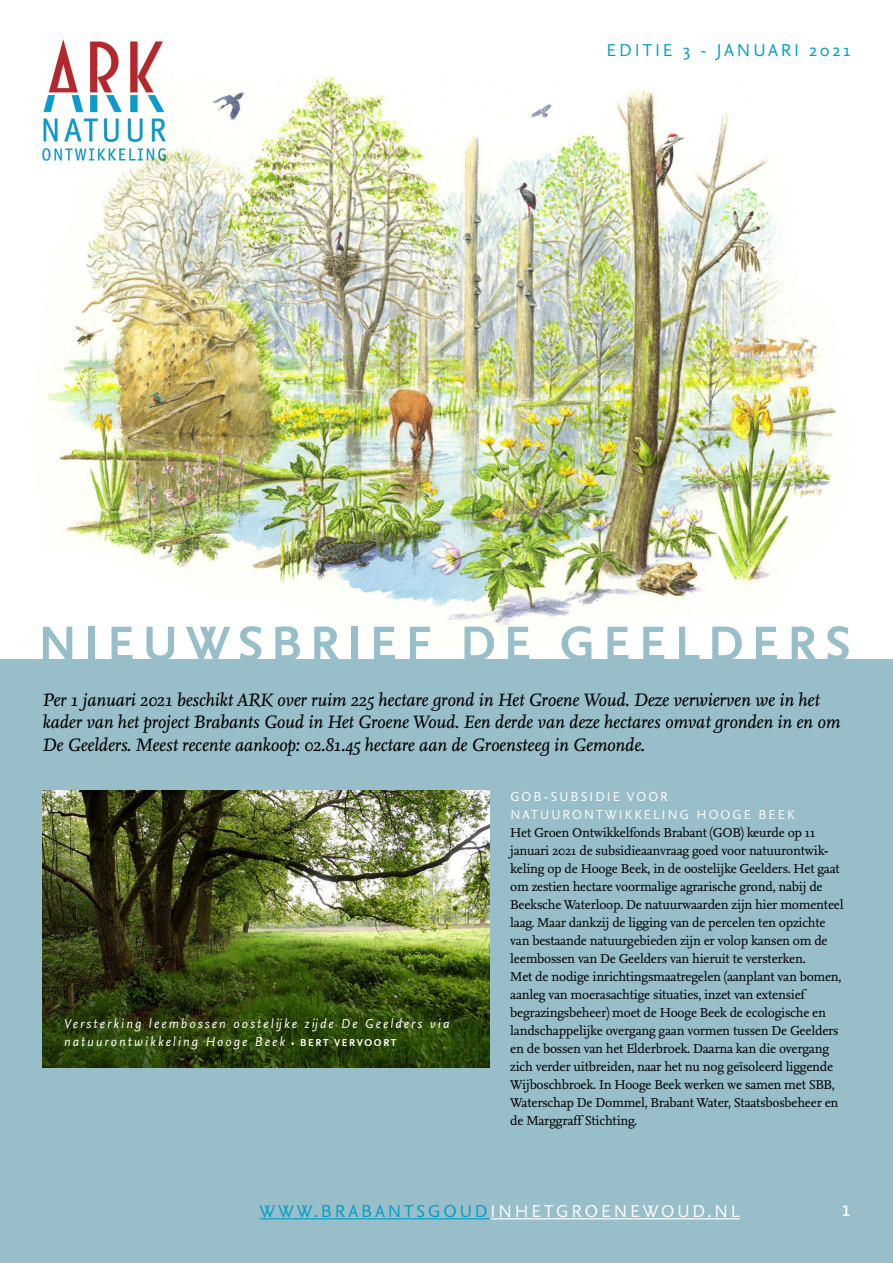
<style>
.page{position:relative;width:893px;height:1263px;background:#fff}
.page>*{position:absolute;margin:0;border:0;box-sizing:border-box;transform-origin:0 0}
.t1{font:700 50.7px "Nexus Sans Pro";letter-spacing:.16em;color:#98bec9}
.t2{font:22.5px "Nexus Sans Pro";color:#fff}
.t3{font:italic 18.75px/22.5px "Nexus Serif Pro";letter-spacing:-.01em;color:#000}
.t4{font:18px "Nexus Sans Pro";letter-spacing:.16em;color:#fff}
.t5{font:18px "Nexus Sans Pro";letter-spacing:.16em;color:#009ec8}
.t6{font:13.5px/18px "Nexus Serif Pro";letter-spacing:-.02em;color:#000}
.t7{font:italic 13.5px/18px "Nexus Sans Pro";letter-spacing:.15em;color:#fff}
.t8{font:13.5px/18px "Nexus Sans Pro";letter-spacing:.16em;color:#fff}
.s1{font-size:10.5px}
.s2{font-weight:700;font-style:normal;font-size:10.5px}
.s3{color:#009ec8}
</style>
<div class="page">
<img style="left:46px;top:77px;width:792px;height:559px">
<div style="left:0;top:659px;width:893px;height:604px;background:#98bec9"></div>
<img style="left:41px;top:39px;width:137px;height:135px">
<img style="left:43px;top:791px;width:446px;height:276px">
<hr style="left:259px;top:1218px;width:231px;height:1px;background:#009ec8">
<hr style="left:490px;top:1218px;width:250px;height:1px;background:#fff">
<h3 class="t5" style="left:606px;top:36px;width:245px">EDITIE 3 - JANUARI 2021</h3>
<h1 class="t1" style="left:39px;top:605px;width:813px">NIEUWSBRIEF DE GEELDERS</h1>
<p class="t3" style="left:43px;top:689px;width:799px">Per 1 januari 2021 beschikt ARK over ruim 225 hectare grond in Het Groene Woud. Deze verwierven we in het kader van het project Brabants Goud in Het Groene Woud. Een derde van deze hectares omvat gronden in en om<br>De Geelders. Meest recente aankoop: 02.81.45 hectare aan de Groensteeg in Gemonde.</p>
<p class="t8" style="left:510px;top:787px;width:286px">GOB-SUBSIDIE VOOR<br>NATUURONTWIKKELING HOOGE BEEK</p>
<p class="t6" style="left:510px;top:823px;width:335px">Het Groen Ontwikkelfonds Brabant (GOB) keurde op 11 januari 2021 de subsidieaanvraag goed voor natuurontwik&shy;keling op de Hooge Beek, in de oostelijke Geelders. Het gaat om zestien hectare voormalige agrarische grond, nabij de Beeksche Waterloop. De natuurwaarden zijn hier momenteel laag. Maar dankzij de ligging van de percelen ten opzichte van bestaande natuurgebieden zijn er volop kansen om de leembossen van De Geelders van hieruit te versterken.<br>Met de nodige inrichtingsmaatregelen (aanplant van bomen, aanleg van moerasachtige situaties, inzet van extensief begrazingsbeheer) moet de Hooge Beek de ecologische en landschappelijke overgang gaan vormen tussen De Geelders en de bossen van het Elderbroek. Daarna kan die overgang zich verder uitbreiden, naar het nu nog geïsoleerd liggende Wijboschbroek. In Hooge Beek werken we samen met SBB, Waterschap De Dommel, Brabant Water, Staatsbosbeheer en de Marggraff Stichting.</p>
<p class="t7" style="left:64px;top:1014px;width:387px">Versterking leembossen oostelijke zijde De Geelders via natuurontwikkeling Hooge Beek <span class="s1">•</span> <span class="s2">BERT VERVOORT</span></p>
<h3 class="t4" style="left:259px;top:1197px;width:482px"><span class="s3">WWW.BRABANTSGOUD</span>INHETGROENEWOUD.NL</h3>
<h2 class="t2" style="left:842px;top:1191px;width:10px">1</h2>
</div>
